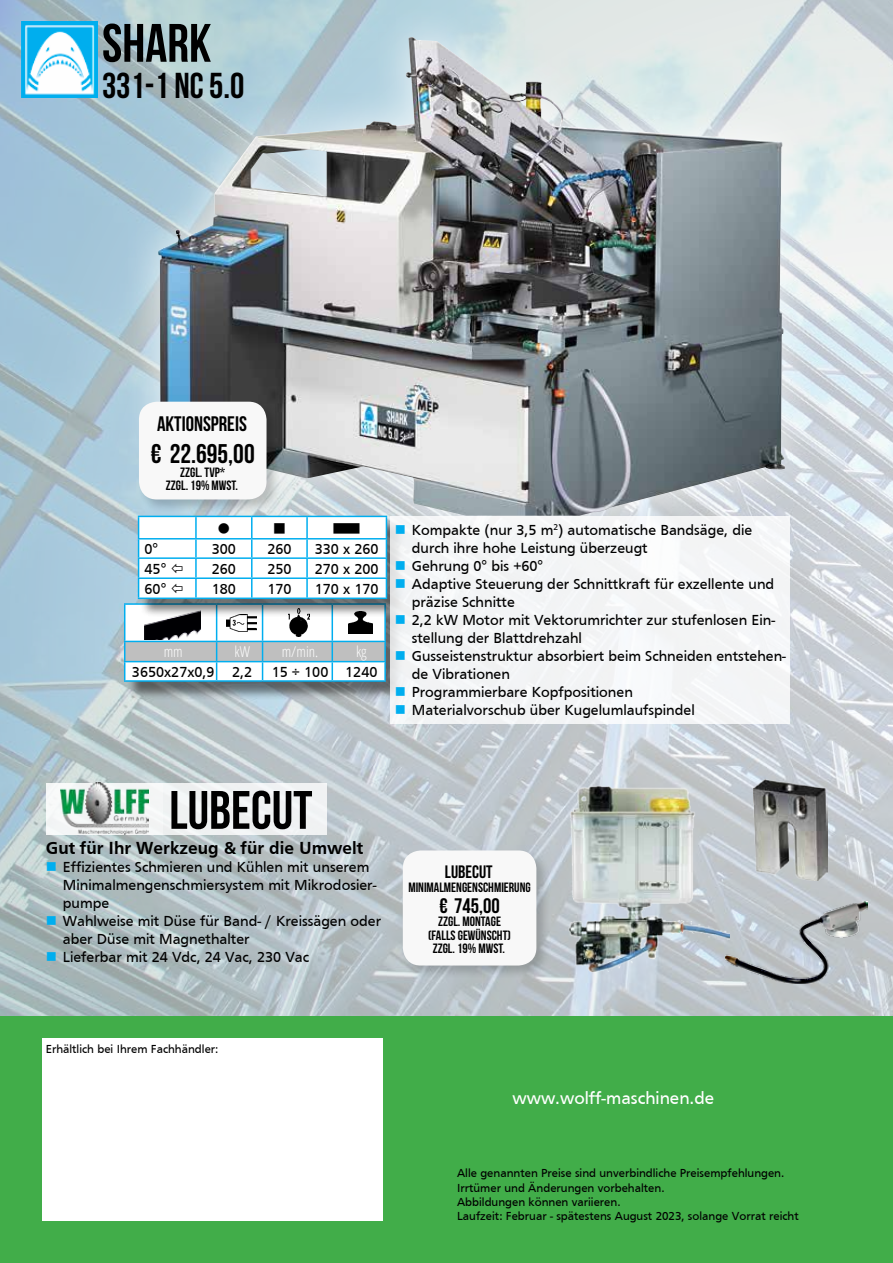
<style>
.page{position:relative;width:893px;height:1263px;background:#fff}
.page>*{position:absolute;margin:0;border:0;box-sizing:border-box;transform-origin:0 0}
.t1{font:54px "Bebas Neue";color:#000}
.t2{font:36px "Bebas Neue";color:#000}
.t3{font:27px "Bebas Neue";color:#000}
.t4{font:21px "Bebas Neue";color:#000}
.t5{font:700 18px "Frutiger";color:#000}
.t6{font:18px "Frutiger";color:#fff}
.t7{font:18px "Bebas Neue";color:#000}
.t8{font:18px "Wingdings";color:#000;scale:2.5 1}
.t9{font:15px/18px "Frutiger";color:#000}
.t10{font:300 condensed 15px "Open Sans";color:#fff}
.t11{font:13.5px/13.5px "Bebas Neue";color:#000;text-align:center}
.t12{font:12px/14.4px "Frutiger";color:#000}
</style>
<div class="page">
<img style="left:0;top:0;width:893px;height:1016px">
<div style="left:0;top:1016px;width:893px;height:247px;background:#41ad49"></div>
<div style="left:120px;top:1px;width:701px;height:554px;background:#fff;opacity:.75"></div>
<img style="left:158px;top:37px;width:627px;height:479px">
<div style="left:137px;top:399px;width:144px;height:115px;background:#000;opacity:.19"></div>
<div style="left:139px;top:402px;width:128px;height:97px;background:#f8f8f8;border-radius:18px"></div>
<div style="left:126px;top:605px;width:278px;height:96px;background:#000;opacity:.5"></div>
<hr style="left:124px;top:603px;width:93px;height:2px;background:#00aeef">
<svg style="left:124px;top:604px;width:262px;height:76px"></svg>
<hr style="left:124px;top:680px;width:93px;height:2px;background:#00aeef">
<hr style="left:217px;top:680px;width:46px;height:2px;background:#00aeef">
<hr style="left:263px;top:680px;width:69px;height:2px;background:#00aeef">
<hr style="left:332px;top:680px;width:54px;height:2px;background:#00aeef">
<img style="left:145px;top:618px;width:55px;height:22px">
<img style="left:227px;top:618px;width:29px;height:13px">
<img style="left:288px;top:618px;width:22px;height:19px">
<img style="left:348px;top:618px;width:25px;height:16px">
<div style="left:140px;top:518px;width:266px;height:100px;background:#000;opacity:.5"></div>
<hr style="left:138px;top:597px;width:58px;height:2px;background:#00aeef">
<hr style="left:196px;top:597px;width:56px;height:2px;background:#00aeef">
<hr style="left:252px;top:597px;width:55px;height:2px;background:#00aeef">
<hr style="left:307px;top:597px;width:80px;height:2px;background:#00aeef">
<img style="left:21px;top:21px;width:77px;height:77px">
<div style="left:43px;top:1037px;width:340px;height:183px;background:#fff"></div>
<img style="left:549px;top:777px;width:180px;height:207px">
<div style="left:46px;top:783px;width:281px;height:51px;background:#f0f2f3"></div>
<div style="left:46px;top:783px;width:117px;height:51px;background:#f5f7f7"></div>
<img style="left:60px;top:783px;width:89px;height:51px">
<div style="left:401px;top:848px;width:150px;height:132px;background:#000;opacity:.19"></div>
<div style="left:403px;top:850px;width:133px;height:115px;background:#f8f8f8;border-radius:18px"></div>
<img style="left:726px;top:901px;width:141px;height:83px">
<img style="left:753px;top:780px;width:74px;height:100px">
<div style="left:391px;top:516px;width:399px;height:207px;background:#f3f5f6"></div>
<svg style="left:47px;top:862px;width:9px;height:8px"></svg>
<svg style="left:47px;top:916px;width:9px;height:8px"></svg>
<svg style="left:47px;top:952px;width:9px;height:8px"></svg>
<svg style="left:396px;top:527px;width:3px;height:7px"></svg>
<svg style="left:396px;top:561px;width:3px;height:9px"></svg>
<svg style="left:396px;top:579px;width:3px;height:9px"></svg>
<svg style="left:396px;top:653px;width:2px;height:7px"></svg>
<svg style="left:138px;top:516px;width:249px;height:82px"></svg>
<h1 class="t1" style="left:102px;top:13px;width:111px">SHARK</h1>
<h2 class="t2" style="left:102px;top:66px;width:144px">331-1 NC 5.0</h2>
<h3 class="t4" style="left:157px;top:412px;width:91px">AKTIONSPREIS</h3>
<h3 class="t3" style="left:151px;top:439px;width:105px">€ 22.695,00</h3>
<p class="t11" style="left:166px;top:465px;width:74px">ZZGL. TVP*<br>ZZGL. 19% MWST.</p>
<p class="t8" style="left:330px;top:518px;width:15px">■</p>
<p class="t9" style="left:145px;top:540px;width:15px">0°</p>
<p class="t9" style="left:212px;top:540px;width:26px">300</p>
<p class="t9" style="left:267px;top:540px;width:26px">260</p>
<p class="t9" style="left:315px;top:540px;width:65px">330 x 260</p>
<p class="t9" style="left:145px;top:560px;width:23px">45°</p>
<p class="t9" style="left:212px;top:559px;width:26px">260</p>
<p class="t9" style="left:267px;top:559px;width:26px">250</p>
<p class="t9" style="left:315px;top:559px;width:65px">270 x 200</p>
<p class="t9" style="left:145px;top:580px;width:23px">60°</p>
<p class="t9" style="left:212px;top:579px;width:26px">180</p>
<p class="t9" style="left:267px;top:579px;width:26px">170</p>
<p class="t9" style="left:315px;top:579px;width:65px">170 x 170</p>
<p class="t10" style="left:164px;top:641px;width:21px">mm</p>
<p class="t10" style="left:234px;top:641px;width:17px">kW</p>
<p class="t10" style="left:282px;top:641px;width:38px">m/min.</p>
<p class="t10" style="left:356px;top:641px;width:12px">kg</p>
<p class="t9" style="left:132px;top:662px;width:122px">3650x27x0,9 2,2</p>
<p class="t9" style="left:272px;top:662px;width:107px">15 ÷ 100 1240</p>
<p class="t9" style="left:412px;top:521px;width:376px">Kompakte (nur 3,5 m<sup>2</sup>) automatische Bandsäge, die durch ihre hohe Leistung überzeugt<br>Gehrung 0° bis +60°<br>Adaptive Steuerung der Schnittkraft für exzellente und präzise Schnitte<br>2,2 kW Motor mit Vektorumrichter zur stufenlosen Ein&shy;stellung der Blattdrehzahl<br>Gusseistenstruktur absorbiert beim Schneiden entstehen&shy;de Vibrationen<br>Programmierbare Kopfpositionen<br>Materialvorschub über Kugelumlaufspindel</p>
<h1 class="t1" style="left:169px;top:780px;width:145px">LUBECUT</h1>
<p class="t5" style="left:46px;top:837px;width:319px">Gut für Ihr Werkzeug &amp; für die Umwelt</p>
<p class="t9" style="left:63px;top:857px;width:320px">Effizientes Schmieren und Kühlen mit unserem Minimalmengenschmiersystem mit Mikrodosier&shy;pumpe<br>Wahlweise mit Düse für Band- / Kreissägen oder aber Düse mit Magnethalter<br>Lieferbar mit 24 Vdc, 24 Vac, 230 Vac</p>
<p class="t7" style="left:445px;top:862px;width:49px">LUBECUT</p>
<p class="t11" style="left:408px;top:880px;width:124px">MINIMALMENGENSCHMIERUNG</p>
<h3 class="t4" style="left:439px;top:894px;width:62px">€ 745,00</h3>
<p class="t11" style="left:428px;top:915px;width:84px">ZZGL. MONTAGE (FALLS GEWÜNSCHT)<br>ZZGL. 19% MWST.</p>
<p class="t12" style="left:46px;top:1041px;width:174px">Erhältlich bei Ihrem Fachhändler:</p>
<p class="t6" style="left:512px;top:1087px;width:203px">www.wolff-maschinen.de</p>
<p class="t12" style="left:457px;top:1166px;width:343px">Alle genannten Preise sind unverbindliche Preisempfehlungen.<br>Irrtümer und Änderungen vorbehalten.<br>Abbildungen können variieren.<br>Laufzeit: Februar - spätestens August 2023, solange Vorrat reicht</p>
</div>
